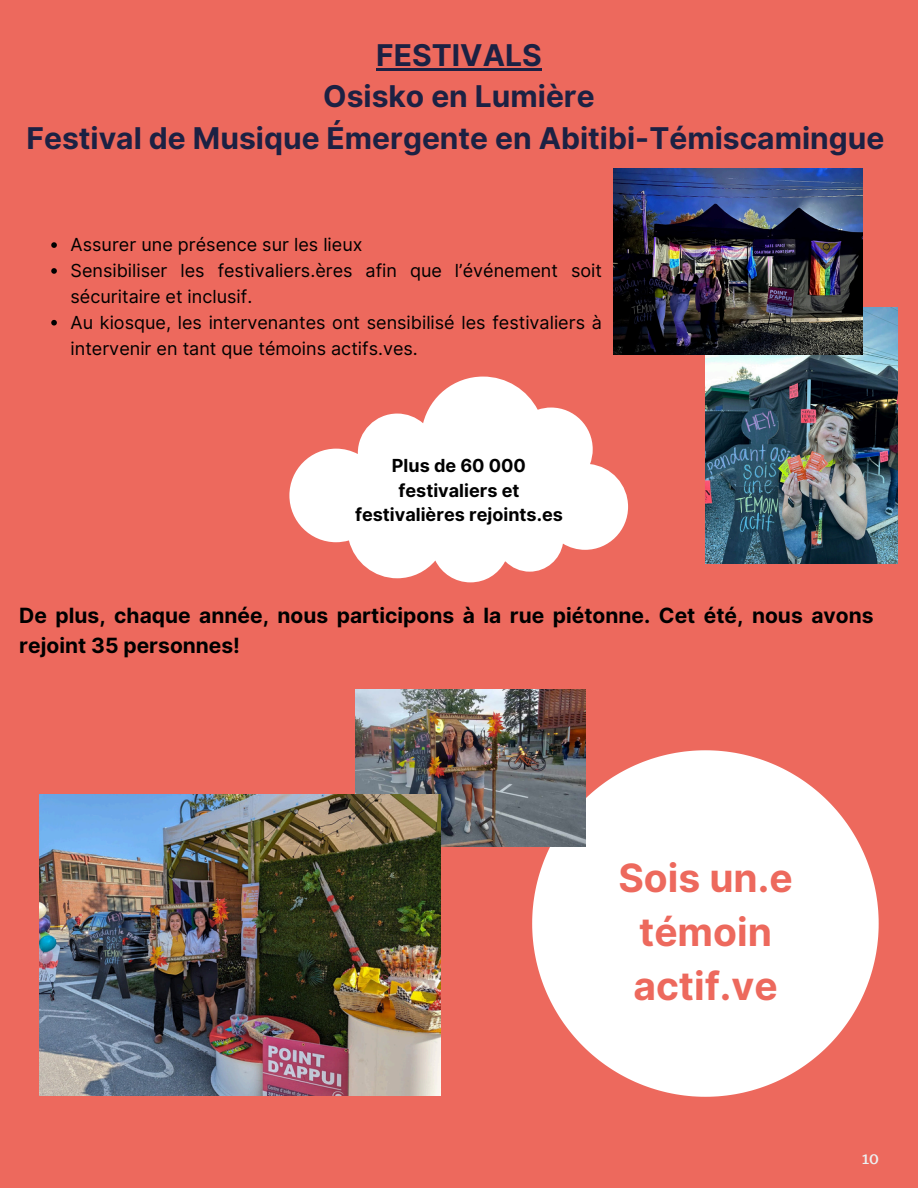
<style>
.page{position:relative;width:918px;height:1188px;background:#ed695d}
.page>*{position:absolute;margin:0;border:0;box-sizing:border-box;transform-origin:0 0}
.t1{font:700 39px/54px "Inter";color:#ed695d;text-align:center}
.t2{font:700 30px/41.7px "Inter";color:#1c2143;text-align:center}
.t3{font:700 21px/29.2px "Inter";color:#000}
.t4{font:18px/25.8px "Inter";color:#000}
.t5{font:700 18px/24.8px "Inter";color:#000;text-align:center}
.t6{font:18px "Trocchi";color:#ecf0f1}
</style>
<div class="page">
<svg style="left:532px;top:750px;width:347px;height:347px;fill:#fff"></svg>
<img style="left:355px;top:690px;width:231px;height:156px">
<img style="left:706px;top:307px;width:192px;height:257px">
<img style="left:614px;top:168px;width:248px;height:187px">
<img style="left:40px;top:794px;width:400px;height:302px">
<svg style="left:289px;top:377px;width:339px;height:205px;fill:#fff"></svg>
<hr style="left:376px;top:68px;width:166px;height:2px;background:#1c2143">
<svg style="left:51px;top:242px;width:6px;height:6px"></svg>
<svg style="left:51px;top:268px;width:6px;height:6px"></svg>
<svg style="left:51px;top:320px;width:6px;height:6px"></svg>
<p class="t2" style="left:27px;top:34px;width:859px">FESTIVALS<br>Osisko en Lumière<br>Festival de Musique Émergente en Abitibi-Témiscamingue</p>
<p class="t4" style="left:71px;top:232px;width:293px">Assurer une présence sur les lieux</p>
<h4 class="t4" style="left:71px;top:258px;width:533px">Sensibiliser les festivaliers.ères afin que l’événement soit sécuritaire et inclusif.</h4>
<h3 class="t4" style="left:71px;top:309px;width:533px">Au kiosque, les intervenantes ont sensibilisé les festivaliers à intervenir en tant que témoins actifs.ves.</h3>
<p class="t5" style="left:355px;top:453px;width:209px">Plus de 60 000 festivaliers et festivalières rejoints.es</p>
<p class="t3" style="left:19px;top:601px;width:856px">De plus, chaque année, nous participons à la rue piétonne. Cet été, nous avons rejoint 35 personnes!</p>
<p class="t1" style="left:618px;top:851px;width:176px">Sois un.e témoin actif.ve</p>
<h1 class="t6" style="left:862px;top:1145px;width:18px">10</h1>
</div>
